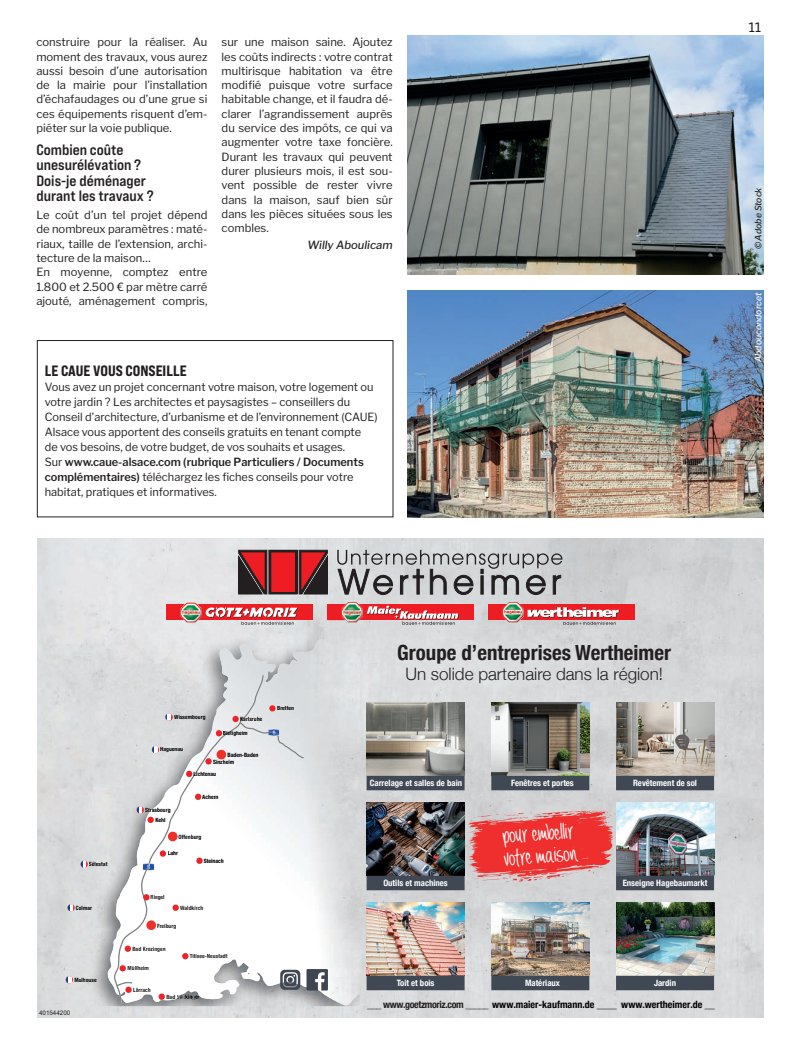
<style>
.page{position:relative;width:799px;height:1051px;background:#fff}
.page>*{position:absolute;margin:0;border:0;box-sizing:border-box;transform-origin:0 0}
.t1{font:700 32.75px "Always Forever";color:#fff}
.t2{font:700 condensed 20.88px "Helvetica Neue";color:#231f20}
.t3{font:300 17px "Helvetica Neue";color:#231f20}
.t4{font:15px/15.5px "Bebas Neue Pro Exp Bd";color:#231f20}
.t5{font:15px "Bebas Neue Pro Exp Eb";color:#231f20}
.t6{font:13.75px "Alwyn New Rounded";color:#231f20}
.t7{font:11.25px/14.2px "Libre Franklin";color:#231f20}
.t8{font:italic 500 11.25px "Libre Franklin";color:#231f20}
.t9{font:700 condensed 10px "Helvetica Neue";color:#020004}
.t10{font:700 condensed 8.75px "Helvetica Neue";color:#fff}
.t11{font:italic 500 8.75px "Libre Franklin";color:#fff}
.t12{font:italic 500 8.75px "Libre Franklin";color:#231f20}
.t13{font:6.25px "Arial";color:#231f20}
.t14{font:700 condensed 5.75px "Helvetica Neue";color:#000}
.t15{font:700 condensed 5.75px "Helvetica Neue";color:#231f20}
.t16{font:700 condensed 5.75px "Helvetica Neue";color:#101314}
.s1{font-weight:600}
.s2{color:#231f20}
</style>
<div class="page">
<img style="left:37px;top:539px;width:726px;height:478px">
<svg style="left:337px;top:550px;width:225px;height:45px"></svg>
<svg style="left:238px;top:549px;width:90px;height:46px"></svg>
<div style="left:327px;top:604px;width:147px;height:16px;background:#ee1d23"></div>
<svg style="left:366px;top:605px;width:93px;height:19px"></svg>
<img style="left:344px;top:602px;width:18px;height:17px">
<div style="left:488px;top:604px;width:146px;height:16px;background:#ee1d23"></div>
<svg style="left:527px;top:607px;width:92px;height:17px"></svg>
<img style="left:503px;top:602px;width:20px;height:21px">
<img style="left:87px;top:605px;width:272px;height:401px">
<img style="left:327px;top:605px;width:15px;height:10px">
<img style="left:342px;top:605px;width:17px;height:10px">
<img style="left:116px;top:618px;width:216px;height:320px">
<img style="left:327px;top:615px;width:15px;height:5px">
<img style="left:342px;top:615px;width:17px;height:8px">
<img style="left:114px;top:870px;width:32px;height:133px">
<img style="left:120px;top:857px;width:82px;height:136px">
<img style="left:125px;top:793px;width:76px;height:206px">
<img style="left:263px;top:676px;width:15px;height:133px">
<img style="left:176px;top:676px;width:87px;height:133px">
<svg style="left:143px;top:863px;width:11px;height:7px"></svg>
<div style="left:168px;top:831px;width:9px;height:10px;background:#ef3026;border-radius:50%"></div>
<div style="left:146px;top:920px;width:10px;height:10px;background:#ef3026;border-radius:50%"></div>
<svg style="left:268px;top:729px;width:11px;height:6px"></svg>
<svg style="left:215px;top:730px;width:7px;height:6px"></svg>
<img style="left:366px;top:702px;width:98px;height:74px">
<img style="left:491px;top:702px;width:98px;height:74px">
<img style="left:616px;top:702px;width:98px;height:74px">
<img style="left:366px;top:776px;width:125px;height:99px">
<img style="left:491px;top:776px;width:223px;height:99px">
<img style="left:366px;top:875px;width:348px;height:115px">
<svg style="left:465px;top:808px;width:148px;height:74px"></svg>
<svg style="left:306px;top:969px;width:22px;height:21px"></svg>
<svg style="left:280px;top:969px;width:20px;height:20px"></svg>
<div style="left:166px;top:604px;width:147px;height:16px;background:#ee1d23"></div>
<svg style="left:206px;top:607px;width:92px;height:17px"></svg>
<img style="left:181px;top:602px;width:20px;height:21px">
<svg style="left:165px;top:713px;width:8px;height:8px"></svg>
<div style="left:152px;top:746px;width:7px;height:7px;background:#ee3646;border-radius:4px"></div>
<svg style="left:152px;top:746px;width:6px;height:7px"></svg>
<svg style="left:137px;top:806px;width:17px;height:17px"></svg>
<svg style="left:81px;top:860px;width:7px;height:7px"></svg>
<svg style="left:67px;top:904px;width:7px;height:7px"></svg>
<svg style="left:66px;top:976px;width:7px;height:7px"></svg>
<img style="left:407px;top:35px;width:356px;height:240px">
<img style="left:407px;top:290px;width:356px;height:227px">
<div style="left:37px;top:340px;width:356px;height:177px;border:1px solid #231f20"></div>
<p class="t7" style="left:36px;top:35px;width:172px;text-align:justify">construire pour la réaliser. Au moment des travaux, vous aurez aussi besoin d’une autorisation de la mairie pour l’installation d’échafaudages ou d’une grue si ces équipements risquent d’em&shy;piéter sur la voie publique.</p>
<h3 class="t4" style="left:36px;top:141px;width:119px">Combien coûte unesurélévation ?<br>Dois-je déménager durant les travaux ?</h3>
<p class="t7" style="left:36px;top:208px;width:172px">Le coût d’un tel projet dépend de nombreux paramètres : maté&shy;riaux, taille de l’extension, archi&shy;tecture de la maison…<br>En moyenne, comptez entre<br>1.800 et 2.500 € par mètre carré ajouté, aménagement compris,</p>
<p class="t7" style="left:222px;top:35px;width:172px;text-align:justify">sur une maison saine. Ajoutez les coûts indirects : votre contrat multirisque habitation va être modifié puisque votre surface habitable change, et il faudra dé&shy;clarer l’agrandissement auprès du service des impôts, ce qui va augmenter votre taxe foncière.<br>Durant les travaux qui peuvent durer plusieurs mois, il est sou&shy;vent possible de rester vivre dans la maison, sauf bien sûr dans les pièces situées sous les combles.</p>
<p class="t8" style="left:307px;top:238px;width:87px">Willy Aboulicam</p>
<h3 class="t5" style="left:45px;top:361px;width:143px">LE CAUE VOUS CONSEILLE</h3>
<p class="t7" style="left:45px;top:379px;width:334px;line-height:15px">Vous avez un projet concernant votre maison, votre logement ou votre jardin ? Les architectes et paysagistes – conseillers du Conseil d’architecture, d’urbanisme et de l’environnement (CAUE)<br>Alsace vous apportent des conseils gratuits en tenant compte<br>de vos besoins, de votre budget, de vos souhaits et usages.<br>Sur <span class="s1">www.caue-alsace.com (rubrique Particuliers / Documents complémentaires)</span> téléchargez les fiches conseils pour votre habitat, pratiques et informatives.</p>
<p class="t6" style="left:748px;top:19px;width:14px">11</p>
<p class="t12" style="left:752px;top:249px;width:63px;rotate:-90deg">©Adobe Stock</p>
<p class="t11" style="left:752px;top:362px;width:71px;rotate:-90deg">Abdoucondorcet</p>
<h2 class="t2" style="left:397px;top:634px;width:275px">Groupe d’entreprises Wertheimer</h2>
<h3 class="t3" style="left:405px;top:660px;width:259px">Un solide partenaire dans la région!</h3>
<p class="t14" style="left:277px;top:703px;width:18px">Bretten</p>
<p class="t14" style="left:174px;top:712px;width:33px">Wissembourg</p>
<p class="t14" style="left:240px;top:713px;width:24px">Karlsruhe</p>
<p class="t14" style="left:223px;top:728px;width:26px">Bietigheim</p>
<p class="t14" style="left:160px;top:744px;width:24px">Haguenau</p>
<p class="t14" style="left:227px;top:749px;width:32px">Baden-Baden</p>
<p class="t14" style="left:213px;top:757px;width:23px">Sinzheim</p>
<p class="t14" style="left:194px;top:768px;width:24px">Lichtenau</p>
<p class="t10" style="left:370px;top:775px;width:94px">Carrelage et salles de bain</p>
<p class="t10" style="left:511px;top:775px;width:64px">Fenêtres et portes</p>
<p class="t10" style="left:633px;top:775px;width:65px">Revêtement de sol</p>
<p class="t14" style="left:202px;top:792px;width:18px">Achern</p>
<p class="t14" style="left:145px;top:805px;width:27px">Strasbourg</p>
<p class="t14" style="left:89px;top:859px;width:20px">Sélestat</p>
<p class="t14" style="left:155px;top:815px;width:12px">Kehl</p>
<p class="t16" style="left:179px;top:831px;width:24px">Offenburg</p>
<p class="t14" style="left:168px;top:848px;width:12px">Lahr</p>
<p class="t14" style="left:204px;top:855px;width:21px">Steinach</p>
<h1 class="t1" style="left:502px;top:822px;width:72px;rotate:-4deg">pour embelir</h1>
<h1 class="t1" style="left:503px;top:845px;width:74px;rotate:-4deg">votremaison</h1>
<p class="t10" style="left:383px;top:875px;width:66px">Outils et machines</p>
<p class="t10" style="left:622px;top:875px;width:86px">Enseigne Hagebaumarkt</p>
<p class="t15" style="left:150px;top:892px;width:16px">Riegel</p>
<p class="t14" style="left:76px;top:903px;width:18px">Colmar</p>
<p class="t15" style="left:180px;top:902px;width:25px">Waldkirch</p>
<p class="t15" style="left:157px;top:920px;width:21px">Freiburg</p>
<p class="t15" style="left:132px;top:944px;width:35px">Bad Krozingen</p>
<p class="t15" style="left:190px;top:951px;width:39px">Titisee-Neustadt</p>
<p class="t15" style="left:128px;top:963px;width:23px">Müllheim</p>
<p class="t14" style="left:74px;top:974px;width:24px">Mulhouse</p>
<p class="t15" style="left:133px;top:985px;width:19px">Lörrach</p>
<p class="t10" style="left:396px;top:975px;width:39px">Toit et bois</p>
<p class="t10" style="left:525px;top:975px;width:36px">Matériaux</p>
<p class="t10" style="left:654px;top:975px;width:24px">Jardin</p>
<p class="t13" style="left:39px;top:1008px;width:33px">401544200</p>
<p class="t15" style="left:166px;top:992px;width:10px">Bad</p>
<p class="t9" style="left:367px;top:995px;width:349px"><span class="s2">___ www.goetzmoriz.com _____</span> www.maier-kaufmann.de ____ www.wertheimer.de __</p>
</div>
